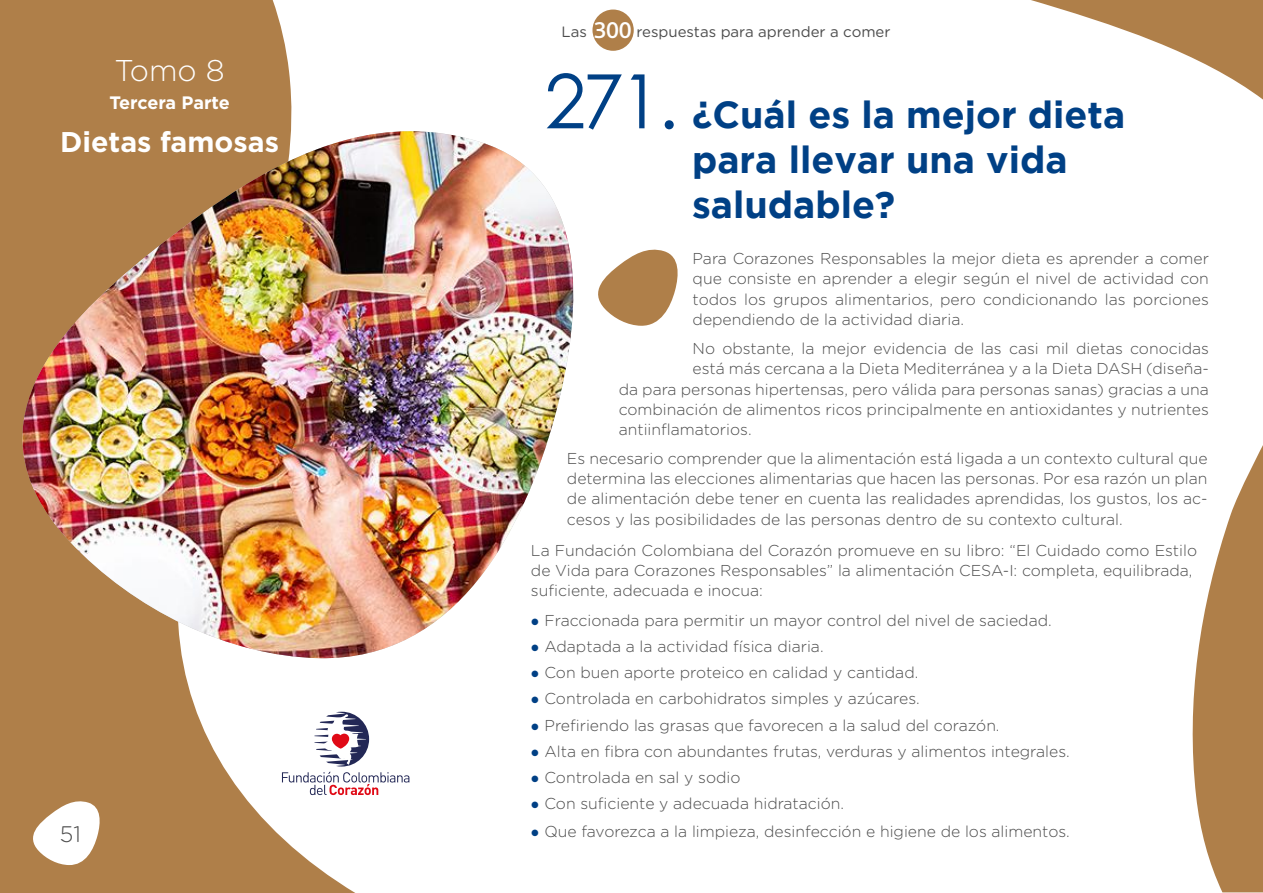
<style>
.page{position:relative;width:1263px;height:893px;background:#fff}
.page>*{position:absolute;margin:0;border:0;box-sizing:border-box;transform-origin:0 0}
.t1{font:75px "Century Gothic";color:#004085}
.t2{font:700 37.5px/45px "Gotham";color:#004085}
.t3{font:300 30px "Gotham";color:#fff}
.t4{font:700 28.5px "Gotham";color:#fff}
.t5{font:500 24px "Bliss Pro";color:#fff}
.t6{font:300 22.5px "Gotham Rounded";color:#4c4c4c}
.t7{font:700 18px "Gotham";letter-spacing:-.015em;color:#fff}
.t8{font:300 15.75px/20.2px "Gotham Rounded";color:#4c4c4c;text-align:justify}
.t9{font:15px "Gotham Rounded";color:#4c4c4c}
</style>
<div class="page">
<svg style="left:0;top:0;width:355px;height:893px;fill:#af7f49"></svg>
<svg style="left:1031px;top:0;width:232px;height:100px"></svg>
<svg style="left:1192px;top:445px;width:71px;height:447px"></svg>
<svg style="left:25px;top:798px;width:77px;height:67px"></svg>
<div style="left:592px;top:10px;width:42px;height:41px;background:#af7f49;border-radius:50%"></div>
<svg style="left:598px;top:249px;width:80px;height:77px"></svg>
<svg style="left:282px;top:772px;width:127px;height:23px"></svg>
<svg style="left:314px;top:712px;width:55px;height:54px"></svg>
<svg style="left:0;top:105px;width:355px;height:556px;background:#b58958"></svg>
<img style="left:20px;top:131px;width:554px;height:529px">
<svg style="left:532px;top:618px;width:6px;height:7px"></svg>
<svg style="left:532px;top:644px;width:6px;height:7px"></svg>
<h3 class="t3" style="left:114px;top:54px;width:112px">Tomo 8</h3>
<p class="t7" style="left:109px;top:92px;width:122px">Tercera Parte</p>
<h3 class="t4" style="left:60px;top:125px;width:220px">Dietas famosas</h3>
<h3 class="t6" style="left:60px;top:819px;width:23px">51</h3>
<h3 class="t5" style="left:594px;top:15px;width:40px">300</h3>
<p class="t9" style="left:561px;top:21px;width:27px">Las</p>
<p class="t9" style="left:636px;top:21px;width:256px">respuestas para aprender a comer</p>
<h1 class="t1" style="left:544px;top:49px;width:136px">271.</h1>
<h2 class="t2" style="left:692px;top:91px;width:435px">¿Cuál es la mejor dieta para llevar una vida saludable?</h2>
<p class="t8" style="left:693px;top:248px;width:518px">Para Corazones Responsables la mejor dieta es aprender a comer que consiste en aprender a elegir según el nivel de actividad con todos los grupos alimentarios, pero condicionando las porciones dependiendo de la actividad diaria.</p>
<p class="t8" style="left:693px;top:338px;width:518px">No obstante, la mejor evidencia de las casi mil dietas conocidas</p>
<p class="t8" style="left:693px;top:358px;width:518px">está más cercana a la Dieta Mediterránea y a la Dieta DASH (diseña-</p>
<p class="t8" style="left:619px;top:378px;width:592px">da para personas hipertensas, pero válida para personas sanas) gracias a una</p>
<p class="t8" style="left:619px;top:398px;width:592px">combinación de alimentos ricos principalmente en antioxidantes y nutrientes</p>
<p class="t8" style="left:619px;top:419px;width:134px">antiinflamatorios.</p>
<p class="t8" style="left:567px;top:447px;width:642px">Es necesario comprender que la alimentación está ligada a un contexto cultural que determina las elecciones alimentarias que hacen las personas. Por esa razón un plan de alimentación debe tener en cuenta las realidades aprendidas, los gustos, los ac&shy;cesos y las posibilidades de las personas dentro de su contexto cultural.</p>
<p class="t8" style="left:531px;top:539px;width:668px;text-align:left">La Fundación Colombiana del Corazón promueve en su libro: “El Cuidado como Estilo de Vida para Corazones Responsables” la alimentación CESA-I: completa, equilibrada, suficiente, adecuada e inocua:</p>
<p class="t8" style="left:544px;top:606px;width:527px;line-height:26.4px;text-align:left">Fraccionada para permitir un mayor control del nivel de saciedad.<br>Adaptada a la actividad física diaria.<br>Con buen aporte proteico en calidad y cantidad.<br>Controlada en carbohidratos simples y azúcares.<br>Prefiriendo las grasas que favorecen a la salud del corazón.<br>Alta en fibra con abundantes frutas, verduras y alimentos integrales.<br>Controlada en sal y sodio<br>Con suficiente y adecuada hidratación.<br>Que favorezca a la limpieza, desinfección e higiene de los alimentos.</p>
</div>
